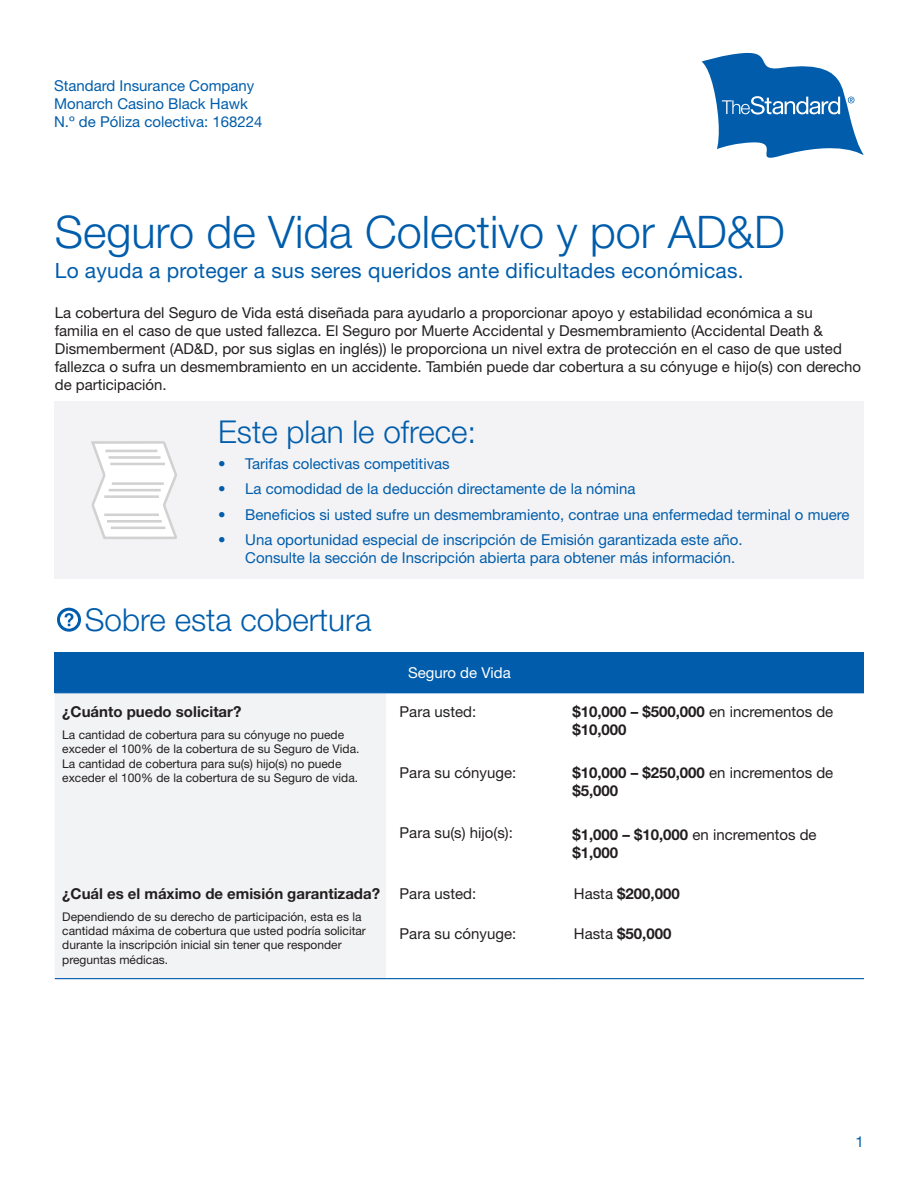
<style>
.page{position:relative;width:918px;height:1188px;background:#fff}
.page>*{position:absolute;margin:0;border:0;box-sizing:border-box;transform-origin:0 0}
.Big_Title{font:300 45px "Helvetica Neue LT Std";color:#015dab}
.Subtitle{font:300 31.5px "Helvetica Neue LT Std";color:#015dab}
.Body_Text{font:21px "Helvetica Neue LT Std";letter-spacing:.01em;color:#015dab}
.Body_Text-2{font:15px/18px "Helvetica Neue LT Std";color:#231f20}
.t1{font:15px/18px "Helvetica Neue LT Std";color:#015dab}
.t2{font:700 15px/18px "Helvetica Neue LT Std";color:#231f20}
.t3{font:15px "Helvetica Neue LT Std";color:#fff}
.t4{font:12px/14.4px "Helvetica Neue LT Std";color:#231f20}
.s1{font-weight:400}
.s2{font-weight:700}
</style>
<div class="page">
<div style="left:55px;top:401px;width:809px;height:178px;background:#f3f3f5"></div>
<svg style="left:702px;top:52px;width:162px;height:106px"></svg>
<div style="left:55px;top:652px;width:809px;height:41px;background:#015dab"></div>
<div style="left:55px;top:693px;width:331px;height:285px;background:#f2f3f4"></div>
<hr style="left:55px;top:978px;width:331px;height:1px;background:#015dab">
<hr style="left:386px;top:978px;width:173px;height:1px;background:#015dab">
<hr style="left:559px;top:978px;width:305px;height:1px;background:#015dab">
<svg style="left:91px;top:441px;width:86px;height:98px"></svg>
<svg style="left:57px;top:608px;width:24px;height:24px"></svg>
<p class="t1" style="left:54px;top:77px;width:202px">Standard Insurance Company</p>
<p class="t1" style="left:54px;top:95px;width:195px">Monarch Casino Black Hawk</p>
<p class="t1" style="left:54px;top:113px;width:210px">N.º de Póliza colectiva: 168224</p>
<p class="Big_Title" style="left:55px;top:204px;width:732px">Seguro de Vida Colectivo y por AD&amp;D</p>
<p class="Body_Text" style="left:55px;top:258px;width:690px">Lo ayuda a proteger a sus seres queridos ante dificultades económicas.</p>
<p class="Body_Text-2" style="left:55px;top:304px;width:808px">La cobertura del Seguro de Vida está diseñada para ayudarlo a proporcionar apoyo y estabilidad económica a su<br>familia en el caso de que usted fallezca. El Seguro por Muerte Accidental y Desmembramiento (Accidental Death &amp; Dismemberment (AD&amp;D, por sus siglas en inglés)) le proporciona un nivel extra de protección en el caso de que usted fallezca o sufra un desmembramiento en un accidente. También puede dar cobertura a su cónyuge e hijo(s) con derecho de participación.</p>
<p class="Subtitle" style="left:218px;top:413px;width:259px">Este plan le ofrece:</p>
<p class="t1" style="left:218px;top:454px;width:233px">• Tarifas colectivas competitivas</p>
<p class="t1" style="left:218px;top:480px;width:419px">• La comodidad de la deducción directamente de la nómina</p>
<p class="t1" style="left:218px;top:505px;width:633px">• Beneficios si usted sufre un desmembramiento, contrae una enfermedad terminal o muere</p>
<p class="t1" style="left:245px;top:531px;width:499px;text-indent:-27px">• Una oportunidad especial de inscripción de Emisión garantizada este año.<br>Consulte la sección de Inscripción abierta para obtener más información.</p>
<p class="Subtitle" style="left:85px;top:601px;width:288px">Sobre esta cobertura</p>
<p class="t2" style="left:62px;top:702px;width:181px">¿Cuánto puedo solicitar?</p>
<p class="t4" style="left:62px;top:727px;width:299px">La cantidad de cobertura para su cónyuge no puede exceder el 100% de la cobertura de su Seguro de Vida.<br>La cantidad de cobertura para su(s) hijo(s) no puede exceder el 100% de la cobertura de su Seguro de vida.</p>
<p class="t2" style="left:62px;top:884px;width:319px">¿Cuál es el máximo de emisión garantizada?</p>
<p class="t4" style="left:62px;top:909px;width:305px">Dependiendo de su derecho de participación, esta es la cantidad máxima de cobertura que usted podría solicitar durante la inscripción inicial sin tener que responder preguntas médicas.</p>
<p class="t3" style="left:408px;top:663px;width:104px">Seguro de Vida</p>
<p class="Body_Text-2" style="left:400px;top:702px;width:78px">Para usted:</p>
<p class="Body_Text-2" style="left:400px;top:764px;width:118px">Para su cónyuge:</p>
<p class="Body_Text-2" style="left:400px;top:824px;width:115px">Para su(s) hijo(s):</p>
<p class="Body_Text-2" style="left:400px;top:884px;width:78px">Para usted:</p>
<p class="Body_Text-2" style="left:400px;top:925px;width:118px">Para su cónyuge:</p>
<p class="t2" style="left:572px;top:702px;width:262px">$10,000 – $500,000 <span class="s1">en incrementos de </span>$10,000</p>
<p class="t2" style="left:572px;top:764px;width:262px">$10,000 – $250,000 <span class="s1">en incrementos de</span></p>
<p class="t2" style="left:572px;top:782px;width:47px">$5,000</p>
<p class="Body_Text-2" style="left:572px;top:825px;width:246px"><span class="s2">$1,000 – $10,000</span> en incrementos de</p>
<p class="t2" style="left:572px;top:843px;width:47px">$1,000</p>
<p class="t2" style="left:574px;top:884px;width:107px"><span class="s1">Hasta</span> $200,000</p>
<p class="t2" style="left:574px;top:925px;width:99px"><span class="s1">Hasta</span> $50,000</p>
<p class="t1" style="left:856px;top:1133px;width:10px">1</p>
</div>
